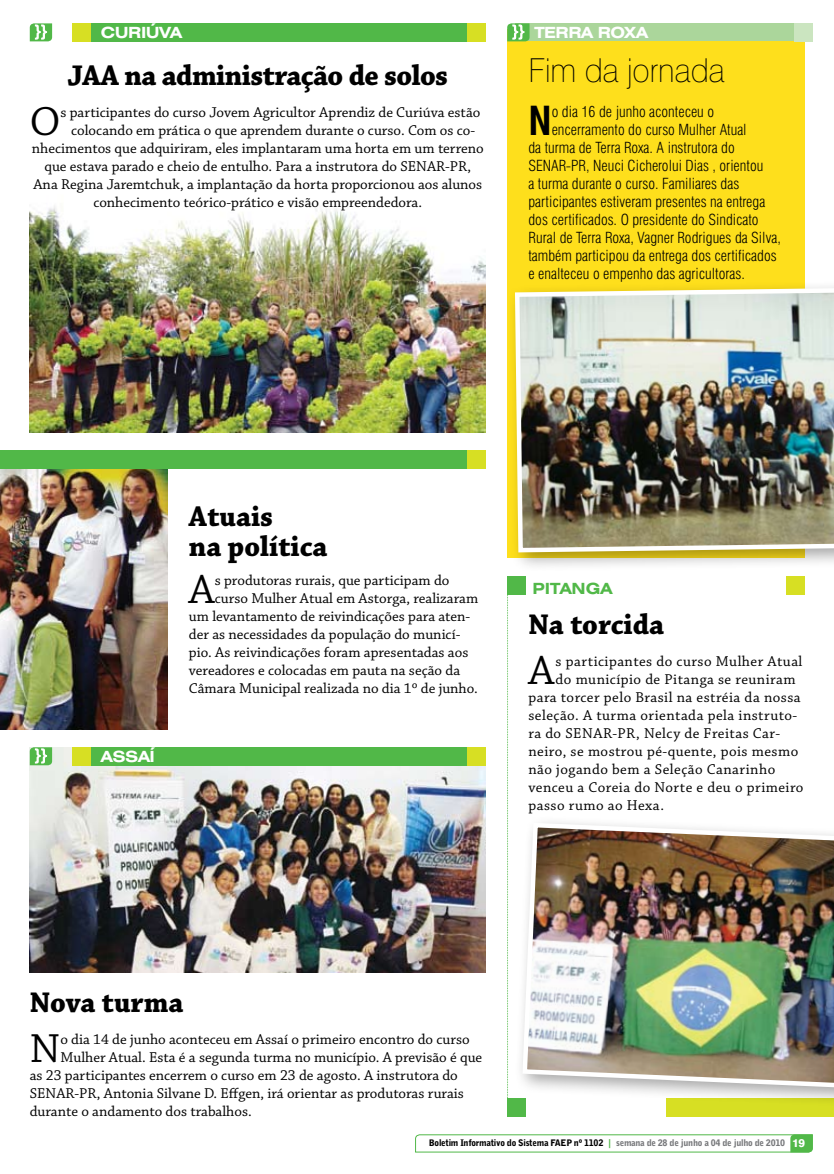
<style>
.page{position:relative;width:834px;height:1174px;background:#fff}
.page>*{position:absolute;margin:0;border:0;box-sizing:border-box;transform-origin:0 0}
.t1{font:42.75px "Chaparral Pro";color:#000}
.t2{font:700 condensed 39px "Swiss 721 BT";color:#000}
.t3{font:100 33px "Swiss 721 BT";color:#000;scale:.96 1}
.t4{font:700 30px/30px "Chaparral Pro";letter-spacing:-.005em;color:#000;scale:.96 1}
.t5{font:700 expanded 15.45px "Swiss 721 BT";letter-spacing:-.03em;color:#fff}
.t6{font:700 expanded 15.45px "Swiss 721 BT";color:#51b848}
.t7{font:15px "Chaparral Pro";color:#000}
.t8{font:300 condensed 15px "Swiss 721 BT";color:#000}
.t9{font:15px "Chaparral Pro";letter-spacing:.03em;color:#000}
.t10{font:900 9px "Bell Gothic BT";letter-spacing:-.03em;color:#000}
.s1{font-family:"Bell Centennial BT Bold Listing";font-weight:400;color:#51b848}
.s2{color:#77787b}
.s3{font-family:"Swiss 721 BT";font-weight:800;font-size:11.25px;color:#fff}
</style>
<div class="page">
<svg style="left:415px;top:1134px;width:398px;height:18px"></svg>
<div style="left:666px;top:1098px;width:167px;height:18px;background:#d7df23"></div>
<div style="left:507px;top:1098px;width:18px;height:18px;background:#51b848"></div>
<svg style="left:507px;top:594px;width:1px;height:504px"></svg>
<div style="left:507px;top:30px;width:297px;height:528px;background:#fedf1c"></div>
<div style="left:515px;top:23px;width:285px;height:18px;background:#abd69b"></div>
<svg style="left:507px;top:23px;width:22px;height:18px"></svg>
<div style="left:794px;top:23px;width:18px;height:18px;background:#cbe5c0"></div>
<div style="left:786px;top:576px;width:18px;height:18px;background:#d7df23"></div>
<div style="left:507px;top:576px;width:18px;height:18px;background:#51b848"></div>
<img style="left:30px;top:747px;width:456px;height:225px">
<img style="left:0;top:468px;width:168px;height:261px">
<div style="left:513px;top:814px;width:320px;height:300px;background:#000;opacity:.35"></div>
<img style="left:520px;top:820px;width:313px;height:270px">
<div style="left:506px;top:279px;width:327px;height:300px;background:#000;opacity:.35"></div>
<img style="left:512px;top:285px;width:321px;height:269px">
<div style="left:0;top:450px;width:474px;height:18px;background:#51b848"></div>
<div style="left:468px;top:450px;width:18px;height:18px;background:#d7df23"></div>
<div style="left:72px;top:747px;width:402px;height:18px;background:#51b848"></div>
<div style="left:72px;top:747px;width:18px;height:18px;background:#d7df23"></div>
<svg style="left:30px;top:747px;width:22px;height:18px"></svg>
<div style="left:468px;top:747px;width:18px;height:18px;background:#d7df23"></div>
<img style="left:30px;top:206px;width:456px;height:226px">
<div style="left:72px;top:23px;width:412px;height:18px;background:#51b848"></div>
<div style="left:72px;top:23px;width:18px;height:18px;background:#d7df23"></div>
<svg style="left:30px;top:23px;width:22px;height:18px"></svg>
<div style="left:468px;top:23px;width:18px;height:18px;background:#d7df23"></div>
<p class="t5" style="left:101px;top:23px;width:83px">CURIÚVA</p>
<h3 class="t4" style="left:68px;top:62px;width:398px">JAA na administração de solos</h3>
<h1 class="t1" style="left:30px;top:98px;width:32px">O</h1>
<p class="t7" style="left:60px;top:104px;width:421px">s participantes do curso Jovem Agricultor Aprendiz de Curiúva estão</p>
<p class="t7" style="left:71px;top:122px;width:405px">colocando em prática o que aprendem durante o curso. Com os co-</p>
<p class="t7" style="left:32px;top:140px;width:453px">nhecimentos que adquiriram, eles implantaram uma horta em um terreno</p>
<p class="t7" style="left:44px;top:158px;width:428px">que estava parado e cheio de entulho. Para a instrutora do SENAR-PR,</p>
<p class="t7" style="left:33px;top:176px;width:450px">Ana Regina Jaremtchuk, a implantação da horta proporcionou aos alunos</p>
<p class="t7" style="left:93px;top:194px;width:330px">conhecimento teórico-prático e visão empreendedora.</p>
<p class="t5" style="left:534px;top:23px;width:115px">TE RRA ROXA</p>
<h3 class="t3" style="left:528px;top:50px;width:206px">Fim da jornada</h3>
<h2 class="t2" style="left:528px;top:97px;width:25px">N</h2>
<p class="t8" style="left:551px;top:103px;width:164px">o dia 16 de junho aconteceu o</p>
<p class="t8" style="left:551px;top:121px;width:196px">encerramento do curso Mulher Atual</p>
<p class="t8" style="left:528px;top:139px;width:208px">da turma de Terra Roxa. A instrutora do</p>
<p class="t8" style="left:528px;top:157px;width:236px">SENAR-PR, Neuci Cicherolui Dias , orientou</p>
<p class="t8" style="left:528px;top:175px;width:212px">a turma durante o curso. Familiares das</p>
<p class="t8" style="left:528px;top:193px;width:238px">participantes estiveram presentes na entrega</p>
<p class="t8" style="left:528px;top:211px;width:232px">dos certificados. O presidente do Sindicato</p>
<p class="t8" style="left:528px;top:229px;width:254px">Rural de Terra Roxa, Vagner Rodrigues da Silva,</p>
<p class="t8" style="left:528px;top:247px;width:250px">também participou da entrega dos certificados</p>
<p class="t8" style="left:528px;top:265px;width:218px">e enalteceu o empenho das agricultoras.</p>
<p class="t5" style="left:101px;top:747px;width:55px">ASSAÍ</p>
<h3 class="t4" style="left:189px;top:503px;width:146px">Atuais<br>na política</h3>
<h1 class="t1" style="left:189px;top:566px;width:27px">A</h1>
<p class="t7" style="left:215px;top:572px;width:236px">s produtoras rurais, que participam do</p>
<p class="t7" style="left:215px;top:590px;width:265px">curso Mulher Atual em Astorga, realizaram</p>
<p class="t7" style="left:189px;top:608px;width:283px">um levantamento de reivindicações para aten-</p>
<p class="t7" style="left:189px;top:626px;width:273px">der as necessidades da população do municí-</p>
<p class="t7" style="left:189px;top:644px;width:281px">pio. As reivindicações foram apresentadas aos</p>
<p class="t7" style="left:189px;top:662px;width:273px">vereadores e colocadas em pauta na seção da</p>
<p class="t7" style="left:189px;top:680px;width:290px">Câmara Municipal realizada no dia 1º de junho.</p>
<p class="t6" style="left:532px;top:579px;width:81px">PITANGA</p>
<h3 class="t4" style="left:528px;top:611px;width:143px">Na torcida</h3>
<h1 class="t1" style="left:528px;top:647px;width:27px">A</h1>
<p class="t9" style="left:555px;top:653px;width:248px">s participantes do curso Mulher Atual</p>
<p class="t9" style="left:555px;top:671px;width:241px">do município de Pitanga se reuniram</p>
<p class="t9" style="left:528px;top:689px;width:273px">para torcer pelo Brasil na estréia da nossa</p>
<p class="t9" style="left:528px;top:707px;width:270px">seleção. A turma orientada pela instruto-</p>
<p class="t9" style="left:528px;top:725px;width:253px">ra do SENAR-PR, Nelcy de Freitas Car-</p>
<p class="t9" style="left:528px;top:743px;width:271px">neiro, se mostrou pé-quente, pois mesmo</p>
<p class="t9" style="left:528px;top:761px;width:248px">não jogando bem a Seleção Canarinho</p>
<p class="t9" style="left:528px;top:779px;width:276px">venceu a Coreia do Norte e deu o primeiro</p>
<p class="t9" style="left:528px;top:797px;width:137px">passo rumo ao Hexa.</p>
<h3 class="t4" style="left:30px;top:989px;width:162px">Nova turma</h3>
<h1 class="t1" style="left:30px;top:1025px;width:32px">N</h1>
<p class="t7" style="left:60px;top:1031px;width:411px">o dia 14 de junho aconteceu em Assaí o primeiro encontro do curso</p>
<p class="t7" style="left:60px;top:1049px;width:423px">Mulher Atual. Esta é a segunda turma no município. A previsão é que</p>
<p class="t7" style="left:30px;top:1067px;width:429px">as 23 participantes encerrem o curso em 23 de agosto. A instrutora do</p>
<p class="t7" style="left:30px;top:1085px;width:435px">SENAR-PR, Antonia Silvane D. Effgen, irá orientar as produtoras rurais</p>
<p class="t7" style="left:30px;top:1103px;width:223px">durante o andamento dos trabalhos.</p>
<p class="t10" style="left:429px;top:1137px;width:377px">Boletim Informativo do Sistema FAEP nº 1102 <span class="s1">|</span> <span class="s2">semana de 28 de junho a 04 de julho de 2010</span> <span class="s3">19</span></p>
</div>
